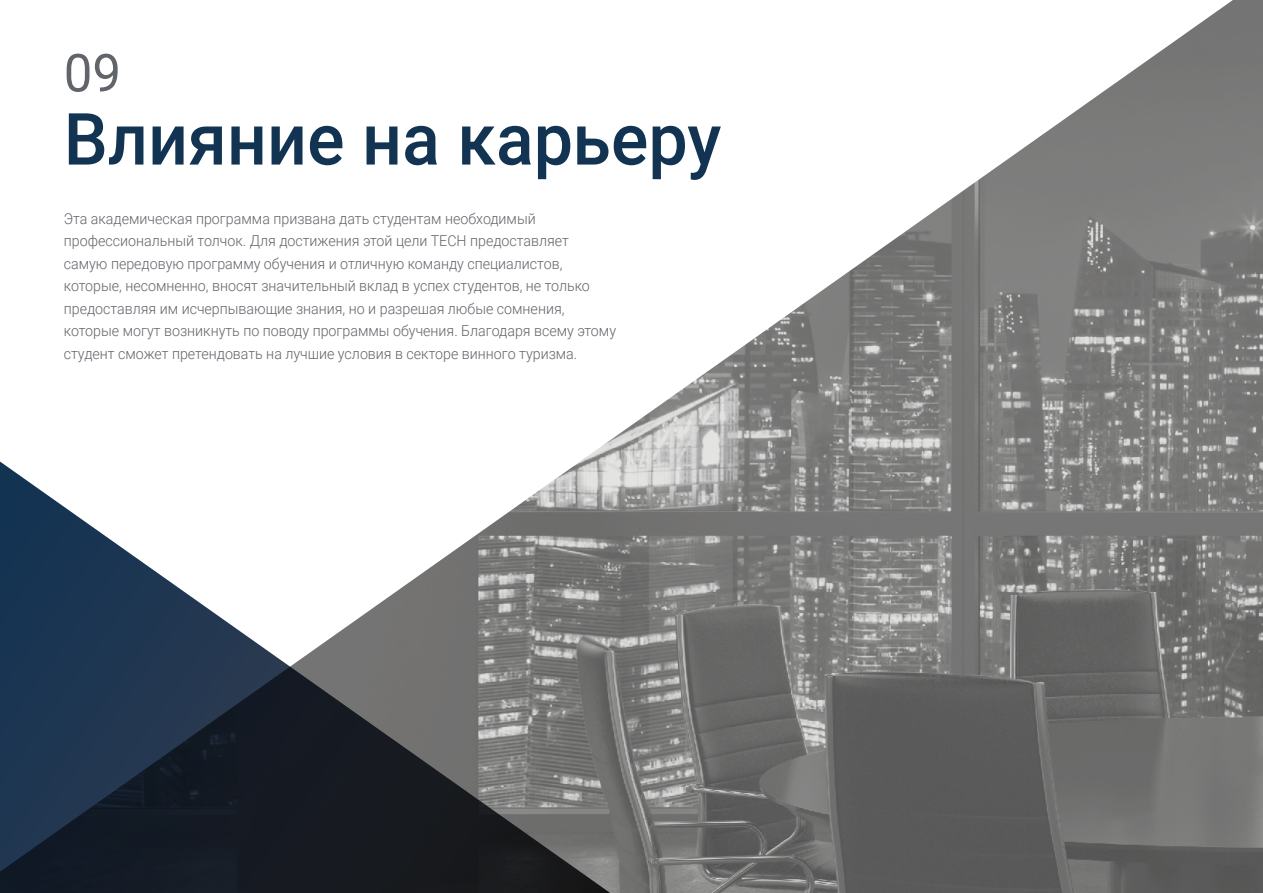
<style>
.page{position:relative;width:1263px;height:893px;background:#fff}
.page>*{position:absolute;margin:0;border:0;box-sizing:border-box;transform-origin:0 0}
.t1{font:500 72px "Roboto";color:#123352}
.t2{font:52.5px "Roboto";color:#61646a}
.t3{font:300 15px/22.5px "Roboto";color:#61646a;scale:.95 1}
</style>
<div class="page">
<img style="left:602px;top:0;width:661px;height:893px">
<svg style="left:0;top:446px;width:640px;height:447px"></svg>
<h2 class="t2" style="left:64px;top:36px;width:59px">09</h2>
<h1 class="t1" style="left:64px;top:89px;width:659px">Влияние на карьеру</h1>
<p class="t3" style="left:64px;top:207px;width:583px">Эта академическая программа призвана дать студентам необходимый профессиональный толчок. Для достижения этой цели TECH предоставляет самую передовую программу обучения и отличную команду специалистов, которые, несомненно, вносят значительный вклад в успех студентов, не только предоставляя им исчерпывающие знания, но и разрешая любые сомнения, которые могут возникнуть по поводу программы обучения. Благодаря всему этому студент сможет претендовать на лучшие условия в секторе винного туризма.</p>
</div>
